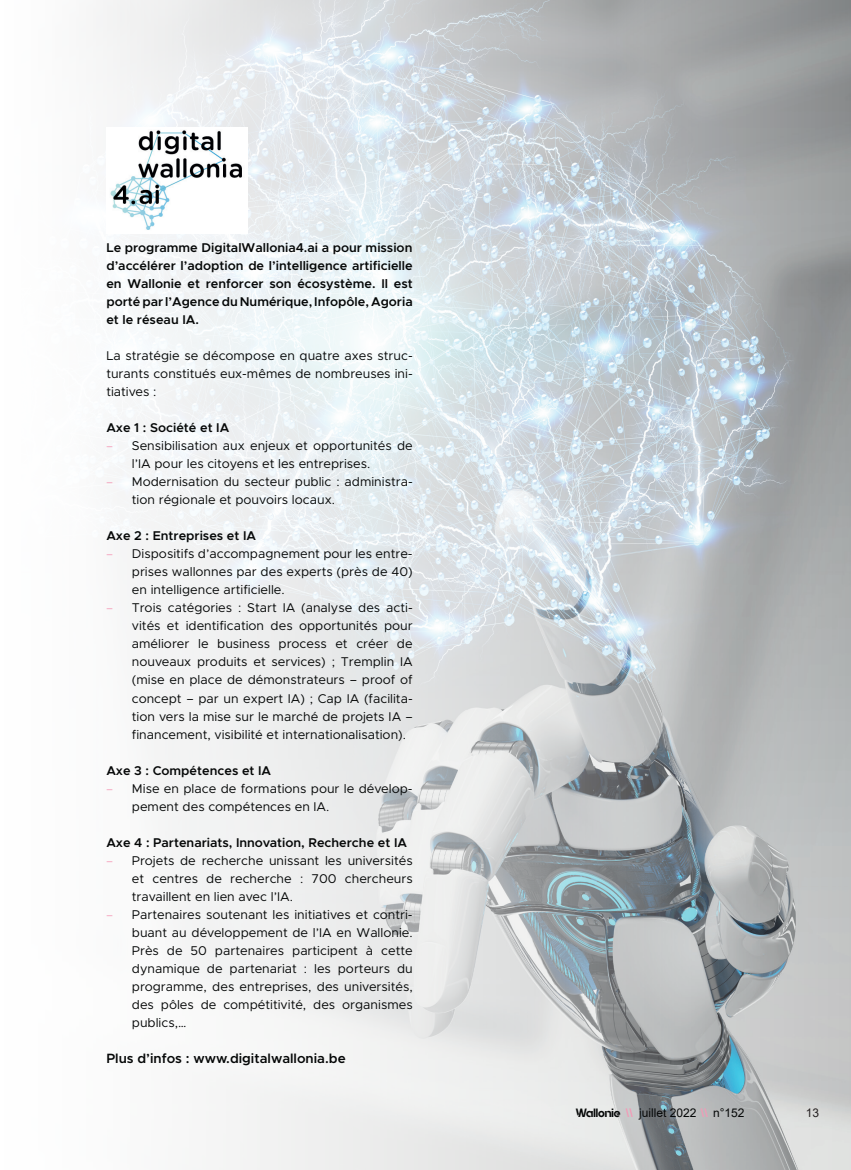
<style>
.page{position:relative;width:851px;height:1170px;background:#fff}
.page>*{position:absolute;margin:0;border:0;box-sizing:border-box;transform-origin:0 0}
.t1{font:600 13.5px "Metropolis";color:#050707}
.t2{font:12.75px/18px "Metropolis";color:#050707;text-align:justify}
.t3{font:600 12.75px/18px "Metropolis";color:#050707;text-align:justify}
.t4{font:12px "Arial";color:#050707}
.t5{font:12px "Quantify";color:#050707}
.t6{font:12px "Arial";color:#231f20}
.s1{font-family:"Myriad Pro";color:#f499b6}
</style>
<div class="page">
<img style="left:96px;top:0;width:754px;height:1169px">
<img style="left:106px;top:128px;width:141px;height:105px">
<svg style="left:625px;top:1108px;width:7px;height:9px"></svg>
<svg style="left:700px;top:1108px;width:7px;height:9px"></svg>
<p class="t3" style="left:106px;top:239px;width:308px">Le programme DigitalWallonia4.ai a pour mission d’accélérer l’adoption de l’intelligence artificielle en Wallonie et renforcer son écosystème. Il est porté par l’Agence du Numérique, Infopôle, Agoria et le réseau IA.</p>
<p class="t2" style="left:106px;top:347px;width:308px">La stratégie se décompose en quatre axes struc&shy;turants constitués eux-mêmes de nombreuses ini&shy;tiatives :</p>
<p class="t3" style="left:106px;top:419px;width:124px">Axe 1 : Société et IA</p>
<p class="t2" style="left:132px;top:437px;width:282px;text-indent:-26px"><span class="s1">–</span> Sensibilisation aux enjeux et opportunités de l’IA pour les citoyens et les entreprises.</p>
<p class="t2" style="left:132px;top:473px;width:282px;text-indent:-26px"><span class="s1">–</span> Modernisation du secteur public : administra&shy;tion régionale et pouvoirs locaux.</p>
<p class="t3" style="left:106px;top:527px;width:151px">Axe 2 : Entreprises et IA</p>
<p class="t2" style="left:132px;top:545px;width:282px;text-indent:-26px"><span class="s1">–</span> Dispositifs d’accompagnement pour les entre&shy;prises wallonnes par des experts (près de 40) en intelligence artificielle.</p>
<p class="t2" style="left:132px;top:599px;width:282px;text-indent:-26px"><span class="s1">–</span> Trois catégories : Start IA (analyse des acti&shy;vités et identification des opportunités pour améliorer le business process et créer de nouveaux produits et services) ; Tremplin IA (mise en place de démonstrateurs – proof of concept – par un expert IA) ; Cap IA (facilita&shy;tion vers la mise sur le marché de projets IA – financement, visibilité et internationalisation).</p>
<p class="t3" style="left:106px;top:761px;width:166px">Axe 3 : Compétences et IA</p>
<p class="t2" style="left:132px;top:779px;width:282px;text-indent:-26px"><span class="s1">–</span> Mise en place de formations pour le dévelop&shy;pement des compétences en IA.</p>
<p class="t3" style="left:106px;top:833px;width:302px">Axe 4 : Partenariats, Innovation, Recherche et IA</p>
<p class="t2" style="left:132px;top:851px;width:282px;text-indent:-26px"><span class="s1">–</span> Projets de recherche unissant les universités et centres de recherche : 700 chercheurs travaillent en lien avec l’IA.</p>
<p class="t2" style="left:132px;top:905px;width:282px;text-indent:-26px"><span class="s1">–</span> Partenaires soutenant les initiatives et contri&shy;buant au développement de l’IA en Wallonie.<br>Près de 50 partenaires participent à cette dynamique de partenariat : les porteurs du programme, des entreprises, des universités, des pôles de compétitivité, des organismes publics,…</p>
<p class="t1" style="left:106px;top:1049px;width:241px">Plus d’infos : www.digitalwallonia.be</p>
<p class="t5" style="left:575px;top:1106px;width:46px">Wallonie</p>
<p class="t4" style="left:639px;top:1104px;width:59px">juillet 2022</p>
<p class="t4" style="left:713px;top:1104px;width:33px">n°152</p>
<p class="t6" style="left:805px;top:1104px;width:15px">13</p>
</div>
